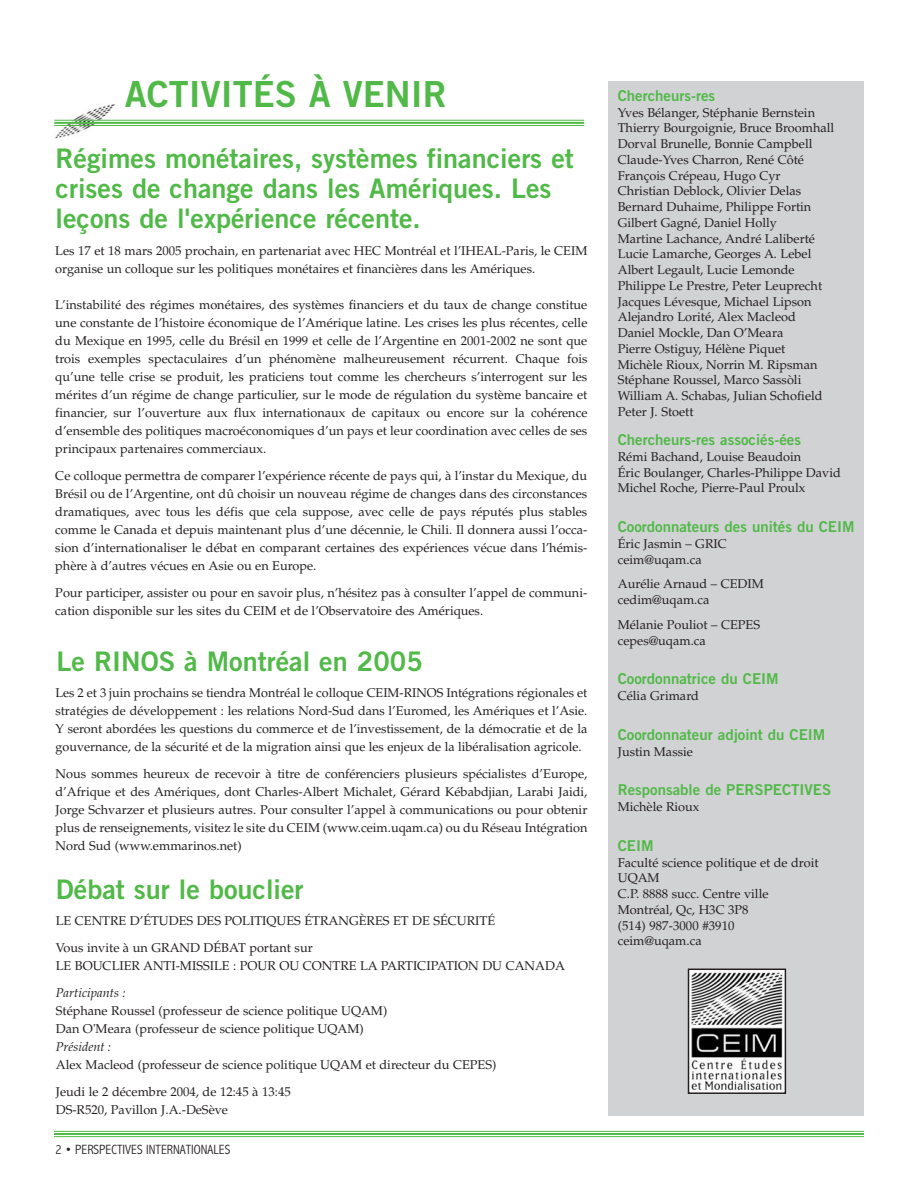
<style>
.page{position:relative;width:918px;height:1188px;background:#fff}
.page>*{position:absolute;margin:0;border:0;box-sizing:border-box;transform-origin:0 0}
.t1{font:36px "Trade Gothic Bold Two";color:#51b948}
.t2{font:27px/30px "Trade Gothic Bold Two";color:#51b948}
.t3{font:15px "Trade Gothic Bold Two";color:#51b948}
.t4{font:300 condensed 13.5px "Abadi";color:#231f20}
.t5{font:12.75px/15.8px "Palatino";color:#231f20}
.t6{font:italic 12.75px "Palatino";color:#231f20}
</style>
<div class="page">
<img style="left:54px;top:104px;width:61px;height:35px">
<hr style="left:54px;top:1131px;width:810px;height:1px;background:#51b948">
<hr style="left:54px;top:1133px;width:810px;height:2px;background:#51b948">
<hr style="left:54px;top:1136px;width:810px;height:1px;background:#51b948">
<div style="left:609px;top:81px;width:255px;height:1034px;background:#d1d2d4"></div>
<hr style="left:54px;top:120px;width:530px;height:1px;background:#51b948">
<hr style="left:54px;top:122px;width:530px;height:2px;background:#51b948">
<hr style="left:54px;top:125px;width:530px;height:1px;background:#51b948">
<img style="left:691px;top:972px;width:92px;height:119px">
<div style="left:688px;top:969px;width:98px;height:125px;border:2px solid #231f20"></div>
<h1 class="t1" style="left:125px;top:81px;width:324px">ACTIVITÉS À VENIR</h1>
<h2 class="t2" style="left:56px;top:146px;width:520px">Régimes monétaires, systèmes financiers et crises de change dans les Amériques. Les leçons de l'expérience récente.</h2>
<p class="t5" style="left:55px;top:243px;width:534px;line-height:18px">Les 17 et 18 mars 2005 prochain, en partenariat avec HEC Montréal et l’IHEAL-Paris, le CEIM organise un colloque sur les politiques monétaires et financières dans les Amériques.</p>
<p class="t5" style="left:55px;top:297px;width:534px;line-height:18px;text-align:justify">L’instabilité des régimes monétaires, des systèmes financiers et du taux de change constitue une constante de l’histoire économique de l’Amérique latine. Les crises les plus récentes, celle du Mexique en 1995, celle du Brésil en 1999 et celle de l’Argentine en 2001-2002 ne sont que trois exemples spectaculaires d’un phénomène malheureusement récurrent. Chaque fois qu’une telle crise se produit, les praticiens tout comme les chercheurs s’interrogent sur les mérites d’un régime de change particulier, sur le mode de régulation du système bancaire et financier, sur l’ouverture aux flux internationaux de capitaux ou encore sur la cohérence d’ensemble des politiques macroéconomiques d’un pays et leur coordination avec celles de ses principaux partenaires commerciaux.</p>
<p class="t5" style="left:55px;top:468px;width:534px;line-height:18px;text-align:justify">Ce colloque permettra de comparer l’expérience récente de pays qui, à l’instar du Mexique, du Brésil ou de l’Argentine, ont dû choisir un nouveau régime de changes dans des circonstances dramatiques, avec tous les défis que cela suppose, avec celle de pays réputés plus stables comme le Canada et depuis maintenant plus d’une décennie, le Chili. Il donnera aussi l’occa&shy;sion d’internationaliser le débat en comparant certaines des expériences vécue dans l’hémis&shy;phère à d’autres vécues en Asie ou en Europe.</p>
<p class="t5" style="left:55px;top:585px;width:534px;line-height:18px">Pour participer, assister ou pour en savoir plus, n’hésitez pas à consulter l’appel de communi&shy;cation disponible sur les sites du CEIM et de l’Observatoire des Amériques.</p>
<h2 class="t2" style="left:57px;top:648px;width:368px">Le RINOS à Montréal en 2005</h2>
<p class="t5" style="left:55px;top:685px;width:533px;line-height:18px;text-align:justify">Les 2 et 3 juin prochains se tiendra Montréal le colloque CEIM-RINOS Intégrations régionales et stratégies de développement : les relations Nord-Sud dans l’Euromed, les Amériques et l’Asie.<br>Y seront abordées les questions du commerce et de l’investissement, de la démocratie et de la gouvernance, de la sécurité et de la migration ainsi que les enjeux de la libéralisation agricole.</p>
<p class="t5" style="left:55px;top:766px;width:533px;line-height:18px;text-align:justify">Nous sommes heureux de recevoir à titre de conférenciers plusieurs spécialistes d’Europe, d’Afrique et des Amériques, dont Charles-Albert Michalet, Gérard Kébabdjian, Larabi Jaidi, Jorge Schvarzer et plusieurs autres. Pour consulter l’appel à communications ou pour obtenir plus de renseignements, visitez le site du CEIM (www.ceim.uqam.ca) ou du Réseau Intégration Nord Sud (www.emmarinos.net)</p>
<h2 class="t2" style="left:56px;top:877px;width:249px">Débat sur le bouclier</h2>
<p class="t5" style="left:56px;top:909px;width:441px;line-height:27px">LE CENTRE D’ÉTUDES DES POLITIQUES ÉTRANGÈRES ET DE SÉCURITÉ<br>Vous invite à un GRAND DÉBAT portant sur</p>
<p class="t5" style="left:56px;top:960px;width:511px">LE BOUCLIER ANTI-MISSILE : POUR OU CONTRE LA PARTICIPATION DU CANADA</p>
<p class="t6" style="left:56px;top:988px;width:71px">Participants :</p>
<p class="t5" style="left:56px;top:1003px;width:333px;line-height:18px">Stéphane Roussel (professeur de science politique UQAM)<br>Dan O'Meara (professeur de science politique UQAM)</p>
<p class="t6" style="left:56px;top:1042px;width:57px">Président :</p>
<p class="t5" style="left:56px;top:1053px;width:442px;line-height:27px">Alex Macleod (professeur de science politique UQAM et directeur du CEPES)<br>Jeudi le 2 décembre 2004, de 12:45 à 13:45</p>
<p class="t5" style="left:56px;top:1104px;width:174px">DS-R520, Pavillon J.A.-DeSève</p>
<p class="t4" style="left:56px;top:1141px;width:176px">2 • PERSPECTIVES INTERNATIONALES</p>
<p class="t3" style="left:618px;top:90px;width:99px">Chercheurs-res</p>
<p class="t5" style="left:618px;top:106px;width:218px">Yves Bélanger, Stéphanie Bernstein<br>Thierry Bourgoignie, Bruce Broomhall<br>Dorval Brunelle, Bonnie Campbell<br>Claude-Yves Charron, René Côté<br>François Crépeau, Hugo Cyr<br>Christian Deblock, Olivier Delas<br>Bernard Duhaime, Philippe Fortin<br>Gilbert Gagné, Daniel Holly<br>Martine Lachance, André Laliberté<br>Lucie Lamarche, Georges A. Lebel<br>Albert Legault, Lucie Lemonde<br>Philippe Le Prestre, Peter Leuprecht<br>Jacques Lévesque, Michael Lipson<br>Alejandro Lorité, Alex Macleod<br>Daniel Mockle, Dan O’Meara<br>Pierre Ostiguy, Hélène Piquet<br>Michèle Rioux, Norrin M. Ripsman<br>Stéphane Roussel, Marco Sassòli<br>William A. Schabas, Julian Schofield<br>Peter J. Stoett</p>
<p class="t3" style="left:618px;top:434px;width:185px">Chercheurs-res associés-ées</p>
<p class="t5" style="left:618px;top:450px;width:225px">Rémi Bachand, Louise Beaudoin<br>Éric Boulanger, Charles-Philippe David<br>Michel Roche, Pierre-Paul Proulx</p>
<p class="t3" style="left:618px;top:521px;width:238px">Coordonnateurs des unités du CEIM</p>
<p class="t5" style="left:618px;top:537px;width:111px">Éric Jasmin – GRIC ceim@uqam.ca</p>
<p class="t5" style="left:618px;top:578px;width:147px">Aurélie Arnaud – CEDIM cedim@uqam.ca</p>
<p class="t5" style="left:618px;top:618px;width:144px">Mélanie Pouliot – CEPES cepes@uqam.ca</p>
<p class="t3" style="left:618px;top:673px;width:162px">Coordonnatrice du CEIM</p>
<p class="t5" style="left:618px;top:689px;width:83px">Célia Grimard</p>
<p class="t3" style="left:618px;top:729px;width:209px">Coordonnateur adjoint du CEIM</p>
<p class="t5" style="left:618px;top:745px;width:77px">Justin Massie</p>
<p class="t3" style="left:618px;top:784px;width:215px">Responsable de PERSPECTIVES</p>
<p class="t5" style="left:618px;top:800px;width:83px">Michèle Rioux</p>
<p class="t3" style="left:618px;top:840px;width:37px">CEIM</p>
<p class="t5" style="left:618px;top:856px;width:202px">Faculté science politique et de droit<br>UQAM<br>C.P. 8888 succ. Centre ville<br>Montréal, Qc, H3C 3P8<br>(514) 987-3000 #3910 ceim@uqam.ca</p>
</div>
